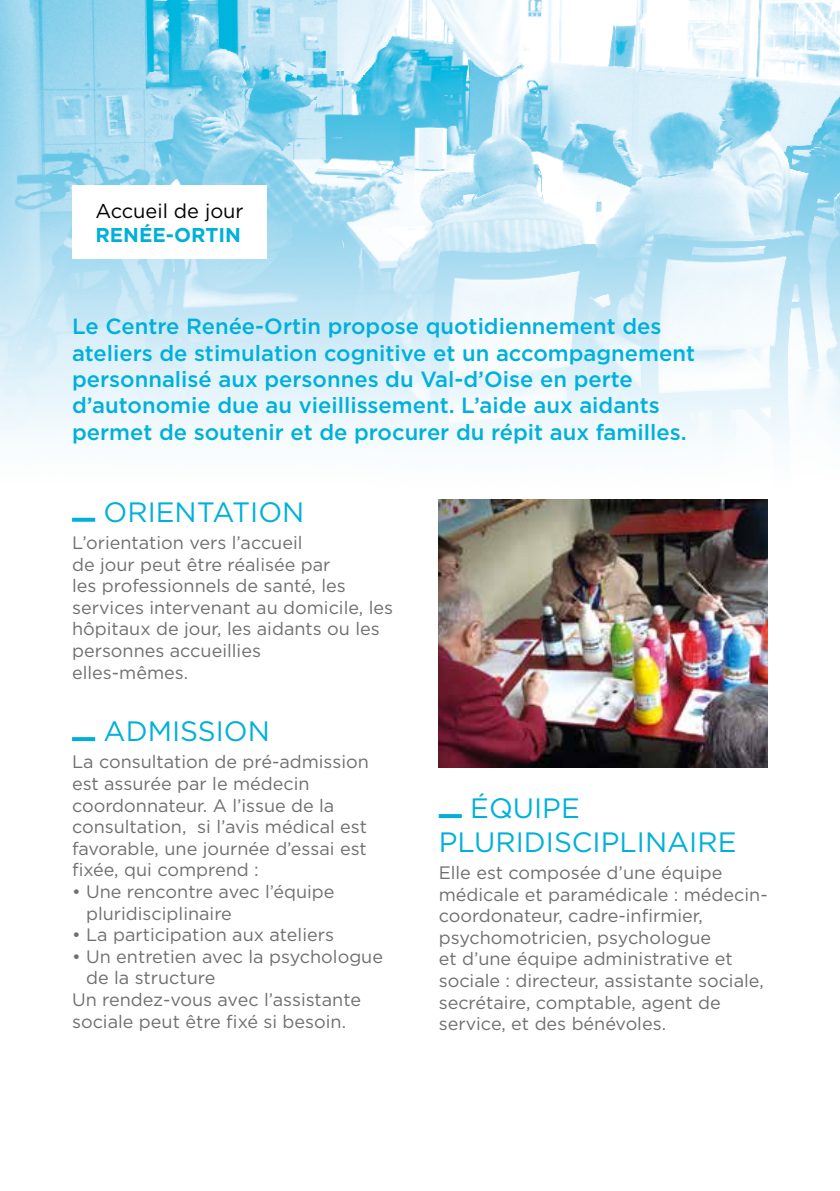
<style>
.page{position:relative;width:840px;height:1191px;background:#fff}
.page>*{position:absolute;margin:0;border:0;box-sizing:border-box;transform-origin:0 0}
.t1{font:28px/33.6px "Gotham";color:#00b0db}
.t2{font:500 22px/26.4px "Gotham";color:#00b0db}
.t3{font:20px "Gotham";color:#000}
.t4{font:700 20px "Gotham";color:#00b0db}
.t5{font:18px/21.6px "Gotham";color:#706f6f}
</style>
<div class="page">
<img style="left:0;top:0;width:839px;height:666px">
<div style="left:72px;top:185px;width:194px;height:73px;background:#fff"></div>
<svg style="left:72px;top:518px;width:23px;height:4px"></svg>
<svg style="left:72px;top:737px;width:23px;height:4px"></svg>
<svg style="left:438px;top:814px;width:23px;height:4px"></svg>
<img style="left:438px;top:499px;width:329px;height:268px">
<p class="t3" style="left:95px;top:198px;width:150px">Accueil de jour</p>
<p class="t4" style="left:95px;top:222px;width:147px">RENÉE-ORTIN</p>
<p class="t2" style="left:72px;top:313px;width:624px">Le Centre Renée-Ortin propose quotidiennement des ateliers de stimulation cognitive et un accompagnement personnalisé aux personnes du Val-d’Oise en perte d’autonomie due au vieillissement. L’aide aux aidants permet de soutenir et de procurer du répit aux familles.</p>
<h1 class="t1" style="left:103px;top:494px;width:202px">ORIENTATION</h1>
<p class="t5" style="left:72px;top:531px;width:322px">L’orientation vers l’accueil<br>de jour peut être réalisée par<br>les professionnels de santé, les services intervenant au domicile, les hôpitaux de jour, les aidants ou les personnes accueillies<br>elles-mêmes.</p>
<h1 class="t1" style="left:103px;top:714px;width:168px">ADMISSION</h1>
<p class="t5" style="left:72px;top:751px;width:298px">La consultation de pré-admission est assurée par le médecin coordonnateur. A l’issue de la consultation, si l’avis médical est favorable, une journée d’essai est fixée, qui comprend :</p>
<p class="t5" style="left:86px;top:880px;width:250px;text-indent:-14px">• Une rencontre avec l’équipe pluridisciplinaire</p>
<p class="t5" style="left:72px;top:923px;width:263px">• La participation aux ateliers</p>
<p class="t5" style="left:72px;top:945px;width:312px">• Un entretien avec la psychologue</p>
<p class="t5" style="left:86px;top:967px;width:131px">de la structure</p>
<p class="t5" style="left:72px;top:988px;width:290px">Un rendez-vous avec l’assistante</p>
<p class="t5" style="left:72px;top:1010px;width:275px">sociale peut être fixé si besoin.</p>
<h1 class="t1" style="left:438px;top:790px;width:299px;text-indent:32px">ÉQUIPE<br>PLURIDISCIPLINAIRE</h1>
<p class="t5" style="left:438px;top:861px;width:330px">Elle est composée d’une équipe médicale et paramédicale : médecin&shy;coordonateur, cadre-infirmier, psychomotricien, psychologue<br>et d’une équipe administrative et sociale : directeur, assistante sociale, secrétaire, comptable, agent de service, et des bénévoles.</p>
</div>
